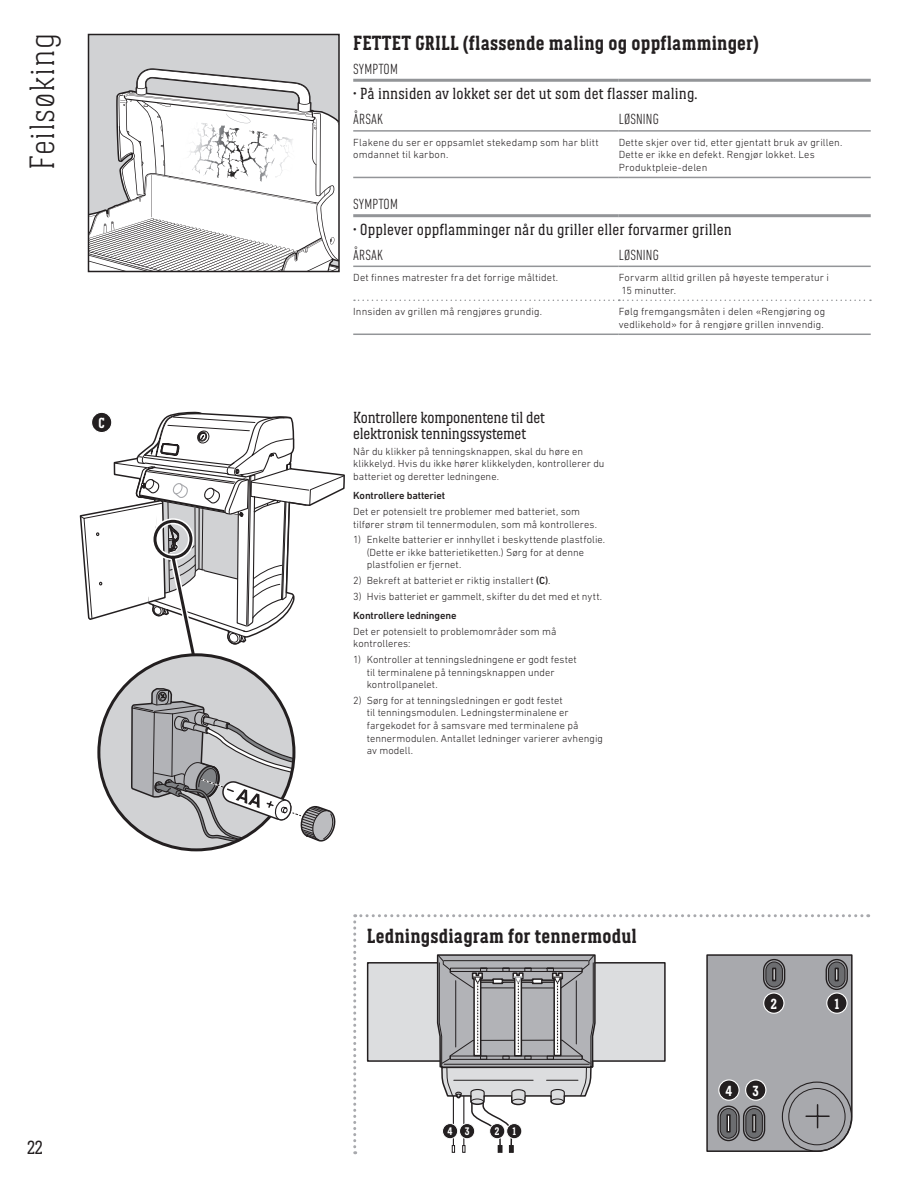
<style>
.page{position:relative;width:918px;height:1188px;background:#fff}
.page>*{position:absolute;margin:0;border:0;box-sizing:border-box;transform-origin:0 0}
.t1{font:300 36px "Weber Serif";letter-spacing:.02em;color:#231f20}
.t2{font:700 21px "Weber Serif";letter-spacing:.01em;color:#231f20}
.t3{font:19.5px "Weber Serif";color:#231f20}
.t4{font:16.5px "Weber Serif";letter-spacing:.01em;color:#231f20}
.t5{font:16.5px/16.5px "Weber Serif";letter-spacing:-.01em;color:#231f20}
.t6{font:300 condensed 15px "DIN Next LT Pro";letter-spacing:.01em;color:#231f20}
.t7{font:700 15px "Weber Serif";color:#fff}
.t8{font:700 11.25px "Weber Serif";color:#fff}
.t9{font:300 10.5px/12.6px "DIN Next LT Pro";letter-spacing:.01em;color:#231f20}
.t10{font:500 10.5px "DIN Next LT Pro";letter-spacing:-.01em;color:#231f20}
.s1{font-weight:500}
</style>
<div class="page">
<svg style="left:354px;top:300px;width:517px;height:1px"></svg>
<hr style="left:353px;top:130px;width:266px;height:2px;background:#939598">
<hr style="left:619px;top:130px;width:252px;height:2px;background:#939598">
<hr style="left:353px;top:266px;width:266px;height:1px;background:#939598">
<hr style="left:619px;top:266px;width:252px;height:1px;background:#939598">
<hr style="left:353px;top:79px;width:266px;height:3px;background:#939598">
<hr style="left:619px;top:79px;width:252px;height:3px;background:#939598">
<hr style="left:353px;top:214px;width:266px;height:3px;background:#939598">
<hr style="left:619px;top:214px;width:252px;height:3px;background:#939598">
<hr style="left:353px;top:177px;width:266px;height:1px;background:#939598">
<hr style="left:619px;top:177px;width:252px;height:1px;background:#939598">
<hr style="left:353px;top:334px;width:266px;height:1px;background:#939598">
<hr style="left:619px;top:334px;width:252px;height:1px;background:#939598">
<svg style="left:353px;top:914px;width:516px;height:240px"></svg>
<div style="left:490px;top:1124px;width:15px;height:15px;background:#231f20;border-radius:50%"></div>
<div style="left:489px;top:1123px;width:16px;height:16px;border:1px solid #fff;border-radius:50%"></div>
<div style="left:460px;top:1124px;width:15px;height:15px;background:#231f20;border-radius:50%"></div>
<div style="left:459px;top:1123px;width:16px;height:16px;border:1px solid #fff;border-radius:50%"></div>
<div style="left:443px;top:1124px;width:15px;height:15px;background:#231f20;border-radius:50%"></div>
<div style="left:442px;top:1123px;width:16px;height:16px;border:1px solid #fff;border-radius:50%"></div>
<div style="left:507px;top:1124px;width:15px;height:15px;background:#231f20;border-radius:50%"></div>
<div style="left:506px;top:1123px;width:16px;height:16px;border:1px solid #fff;border-radius:50%"></div>
<div style="left:764px;top:993px;width:20px;height:20px;background:#231f20;border-radius:50%"></div>
<div style="left:763px;top:992px;width:22px;height:22px;border:1px solid #fff;border-radius:50%"></div>
<div style="left:719px;top:1080px;width:20px;height:20px;background:#231f20;border-radius:50%"></div>
<div style="left:718px;top:1079px;width:22px;height:22px;border:1px solid #fff;border-radius:50%"></div>
<div style="left:746px;top:1080px;width:20px;height:20px;background:#231f20;border-radius:50%"></div>
<div style="left:745px;top:1079px;width:21px;height:22px;border:1px solid #fff;border-radius:50%"></div>
<div style="left:827px;top:993px;width:20px;height:20px;background:#231f20;border-radius:50%"></div>
<div style="left:826px;top:992px;width:22px;height:22px;border:1px solid #fff;border-radius:50%"></div>
<svg style="left:80px;top:413px;width:265px;height:250px"></svg>
<div style="left:99px;top:655px;width:195px;height:195px;background:#d1d2d4;border-radius:50%"></div>
<svg style="left:130px;top:687px;width:206px;height:162px"></svg>
<div style="left:92px;top:412px;width:20px;height:21px;background:#231f20;border-radius:50%"></div>
<div style="left:91px;top:412px;width:21px;height:21px;border:1px solid #fff;border-radius:50%"></div>
<div style="left:88px;top:34px;width:251px;height:237px;background:#d1d2d4"></div>
<svg style="left:91px;top:68px;width:246px;height:201px"></svg>
<img style="left:275px;top:145px;width:14px;height:33px">
<img style="left:167px;top:121px;width:6px;height:47px">
<img style="left:182px;top:121px;width:69px;height:16px">
<div style="left:88px;top:34px;width:252px;height:238px;border:2px solid #231f20"></div>
<h1 class="t1" style="left:22px;top:170px;width:138px;rotate:-90deg">Feilsøking</h1>
<h3 class="t7" style="left:99px;top:415px;width:8px">C</h3>
<h3 class="t3" style="left:27px;top:1137px;width:17px">22</h3>
<h2 class="t2" style="left:353px;top:31px;width:407px">FETTET GRILL (flassende maling og oppflamminger)</h2>
<h3 class="t6" style="left:353px;top:60px;width:46px">SYMPTOM</h3>
<h3 class="t4" style="left:353px;top:85px;width:346px">• På innsiden av lokket ser det ut som det flasser maling.</h3>
<h3 class="t6" style="left:353px;top:111px;width:31px">ÅRSAK</h3>
<h3 class="t6" style="left:619px;top:111px;width:42px">LØSNING</h3>
<p class="t9" style="left:353px;top:136px;width:247px">Flakene du ser er oppsamlet stekedamp som har blitt omdannet til karbon.</p>
<p class="t9" style="left:619px;top:136px;width:225px">Dette skjer over tid, etter gjentatt bruk av grillen.<br>Dette er ikke en defekt. Rengjør lokket. Les<br>Produktpleie-delen</p>
<h3 class="t6" style="left:353px;top:195px;width:46px">SYMPTOM</h3>
<h3 class="t4" style="left:353px;top:220px;width:380px">• Opplever oppflamminger når du griller eller forvarmer grillen</h3>
<h3 class="t6" style="left:353px;top:246px;width:31px">ÅRSAK</h3>
<h3 class="t6" style="left:619px;top:246px;width:42px">LØSNING</h3>
<p class="t9" style="left:353px;top:271px;width:206px">Det finnes matrester fra det forrige måltidet.</p>
<p class="t9" style="left:619px;top:271px;width:212px">Forvarm alltid grillen på høyeste temperatur i<br>15 minutter.</p>
<p class="t9" style="left:353px;top:305px;width:190px">Innsiden av grillen må rengjøres grundig.</p>
<p class="t9" style="left:619px;top:305px;width:208px">Følg fremgangsmåten i delen «Rengjøring og vedlikehold» for å rengjøre grillen innvendig.</p>
<h3 class="t5" style="left:353px;top:409px;width:193px">Kontrollere komponentene til det elektronisk tenningssystemet</h3>
<p class="t9" style="left:353px;top:445px;width:253px">Når du klikker på tenningsknappen, skal du høre en klikkelyd. Hvis du ikke hører klikkelyden, kontrollerer du batteriet og deretter ledningene.</p>
<p class="t10" style="left:353px;top:490px;width:94px">Kontrollere batteriet</p>
<p class="t9" style="left:353px;top:505px;width:245px">Det er potensielt tre problemer med batteriet, som tilfører strøm til tennermodulen, som må kontrolleres.</p>
<p class="t9" style="left:367px;top:533px;width:240px;text-indent:-14px">1) Enkelte batterier er innhyllet i beskyttende plastfolie. (Dette er ikke batterietiketten.) Sørg for at denne plastfolien er fjernet.</p>
<p class="t9" style="left:353px;top:574px;width:199px">2) Bekreft at batteriet er riktig installert <span class="s1">(C)</span>.</p>
<p class="t9" style="left:353px;top:590px;width:250px">3) Hvis batteriet er gammelt, skifter du det med et nytt.</p>
<p class="t10" style="left:353px;top:609px;width:105px">Kontrollere ledningene</p>
<p class="t9" style="left:353px;top:625px;width:205px">Det er potensielt to problemområder som må kontrolleres:</p>
<p class="t9" style="left:367px;top:653px;width:211px;text-indent:-13px">1) Kontroller at tenningsledningene er godt festet til terminalene på tenningsknappen under kontrollpanelet.</p>
<p class="t9" style="left:367px;top:694px;width:238px;text-indent:-14px">2) Sørg for at tenningsledningen er godt festet<br>til tenningsmodulen. Ledningsterminalene er fargekodet for å samsvare med terminalene på tennermodulen. Antallet ledninger varierer avhengig av modell.</p>
<h2 class="t2" style="left:367px;top:925px;width:272px">Ledningsdiagram for tennermodul</h2>
<p class="t8" style="left:448px;top:1125px;width:23px">4 3</p>
<p class="t8" style="left:495px;top:1125px;width:23px">2 1</p>
<h3 class="t7" style="left:771px;top:995px;width:8px">2</h3>
<h3 class="t7" style="left:726px;top:1082px;width:8px">4</h3>
<h3 class="t7" style="left:753px;top:1082px;width:8px">3</h3>
<h3 class="t7" style="left:834px;top:995px;width:6px">1</h3>
</div>
